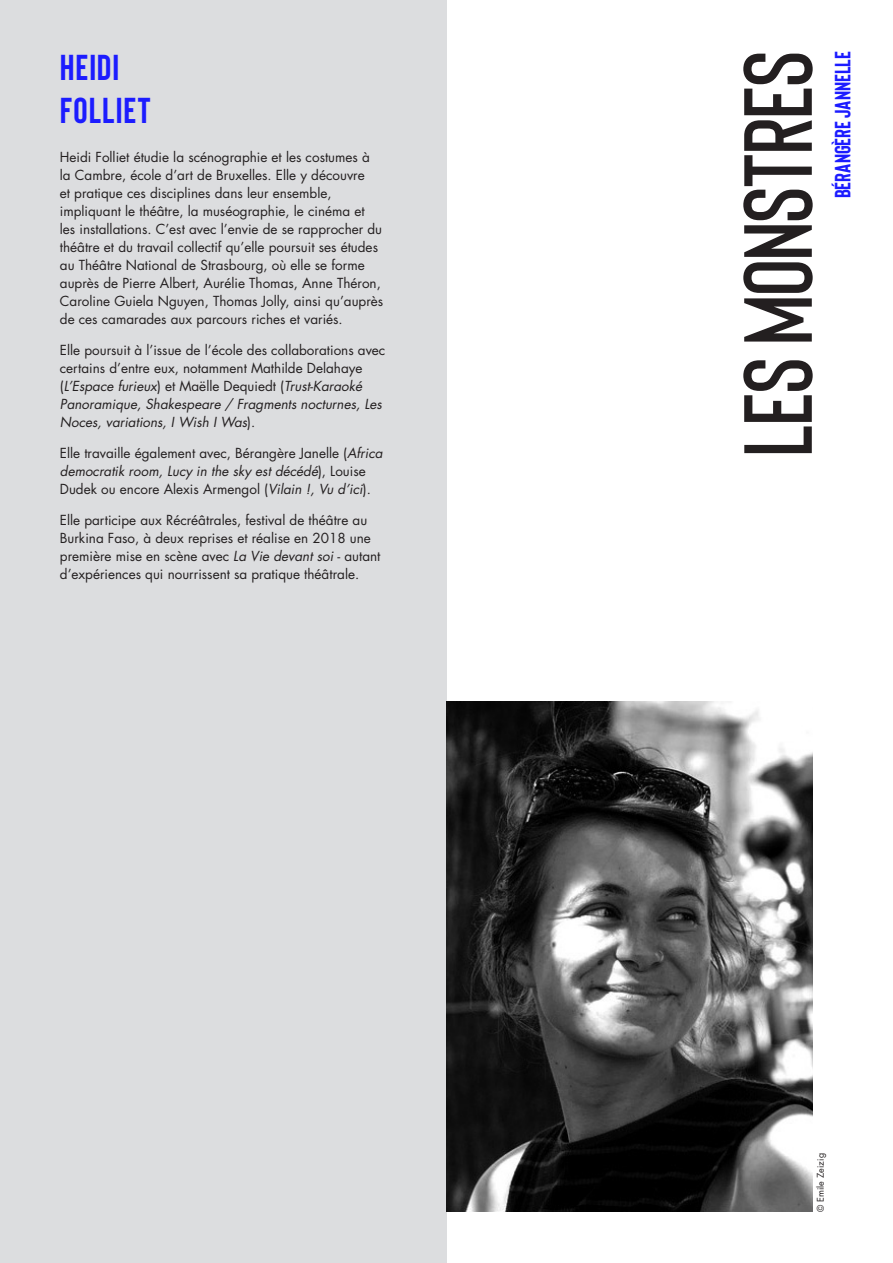
<style>
.page{position:relative;width:893px;height:1263px;background:#fff}
.page>*{position:absolute;margin:0;border:0;box-sizing:border-box;transform-origin:0 0}
.t1{font:600 96.6px "Bison";letter-spacing:-.015em;color:#231f20}
.t2{font:700 36px/43.2px "Bison";letter-spacing:.025em;color:#1c1cff}
.t3{font:700 22.05px "Bison";color:#1c1cff}
.t4{font:13.5px/18px "Futura Std";color:#231f20}
.t5{font:9px "Futura Std";letter-spacing:.01em;color:#231f20}
.s1{font-style:italic}
</style>
<div class="page">
<div style="left:0;top:0;width:446px;height:1263px;background:#dcdddf"></div>
<img style="left:446px;top:702px;width:366px;height:510px">
<p class="t2" style="left:60px;top:44px;width:92px">HEIDI<br>FOLLIET</p>
<p class="t4" style="left:60px;top:148px;width:325px">Heidi Folliet étudie la scénographie et les costumes à la Cambre, école d’art de Bruxelles. Elle y découvre<br>et pratique ces disciplines dans leur ensemble, impliquant le théâtre, la muséographie, le cinéma et les installations. C’est avec l’envie de se rapprocher du théâtre et du travail collectif qu’elle poursuit ses études au Théâtre National de Strasbourg, où elle se forme auprès de Pierre Albert, Aurélie Thomas, Anne Théron, Caroline Guiela Nguyen, Thomas Jolly, ainsi qu’auprès de ces camarades aux parcours riches et variés.</p>
<p class="t4" style="left:60px;top:341px;width:327px">Elle poursuit à l’issue de l’école des collaborations avec certains d’entre eux, notamment Mathilde Delahaye (<span class="s1">L’Espace furieux</span>) et Maëlle Dequiedt (<span class="s1">Trust-Karaoké Panoramique, Shakespeare / Fragments nocturnes, Les Noces, variations, I Wish I Was</span>).</p>
<p class="t4" style="left:60px;top:444px;width:324px">Elle travaille également avec, Bérangère Janelle (<span class="s1">Africa democratik room, Lucy in the sky est décédé</span>), Louise<br>Dudek ou encore Alexis Armengol (<span class="s1">Vilain !, Vu d’ici</span>).</p>
<p class="t4" style="left:60px;top:511px;width:322px">Elle participe aux Récréâtrales, festival de théâtre au Burkina Faso, à deux reprises et réalise en 2018 une première mise en scène avec <span class="s1">La Vie devant soi</span> - autant d’expériences qui nourrissent sa pratique théâtrale.</p>
<p class="t1" style="left:718px;top:457px;width:407px;rotate:-90deg">les monstres</p>
<p class="t3" style="left:829px;top:198px;width:149px;rotate:-90deg">BÉRANGÈRE JANNELLE</p>
<p class="t5" style="left:815px;top:1212px;width:60px;rotate:-90deg">© Emile Zeizig</p>
</div>
